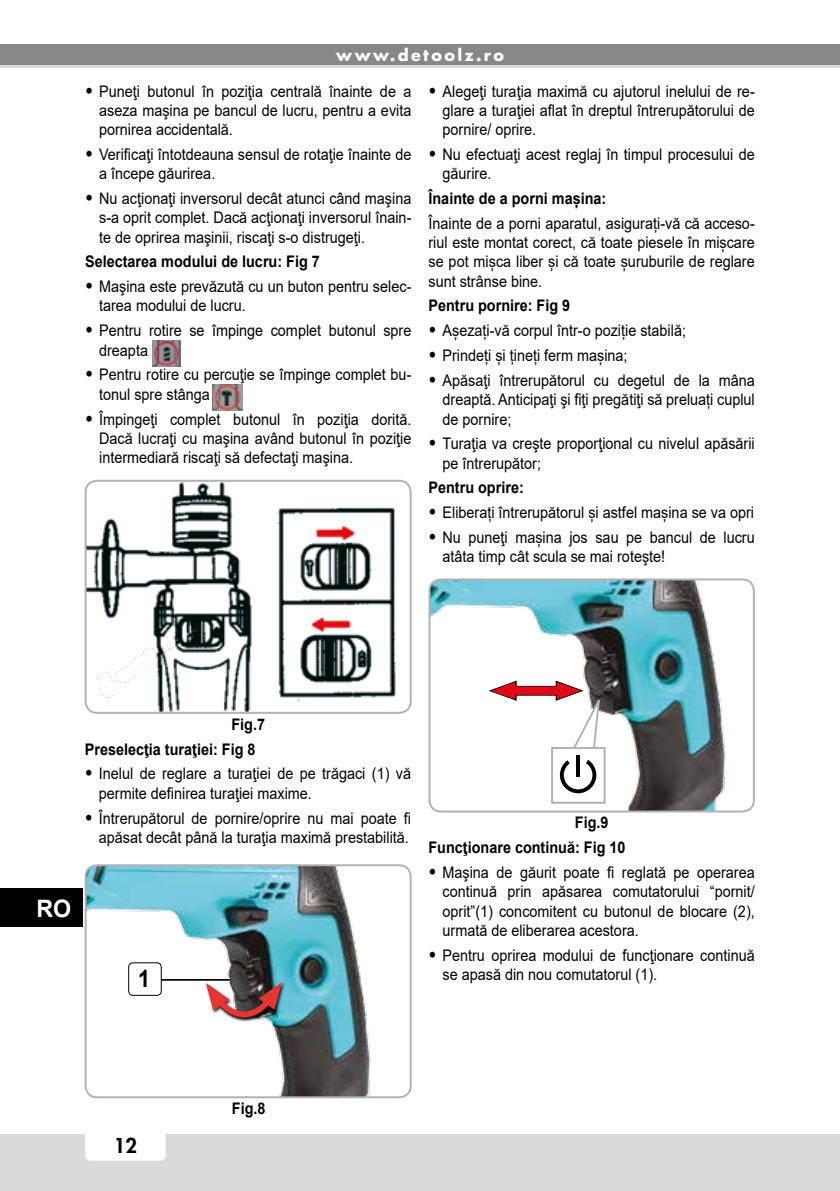
<style>
.page{position:relative;width:840px;height:1191px;background:#fff}
.page>*{position:absolute;margin:0;border:0;box-sizing:border-box;transform-origin:0 0}
.t1{font:700 24px "Arial";color:#fff}
.t2{font:700 24px "Arial";color:#000;scale:.9 1}
.t3{font:800 20px "Futura";color:#000}
.t4{font:16px/19.2px "Arial";color:#000;scale:.9 1}
.t5{font:700 16px/24.8px "Arial";color:#000;scale:.9 1}
.t6{font:700 16px "Futura";letter-spacing:.15em;color:#fff}
.s1{font-weight:900;font-size:18px}
</style>
<div class="page">
<div style="left:0;top:1134px;width:839px;height:57px;background:#dadada"></div>
<div style="left:85px;top:1120px;width:81px;height:40px;background:#fff;border-radius:6px"></div>
<div style="left:0;top:44px;width:839px;height:24px;background:#878787"></div>
<hr style="left:0;top:65px;width:839px;height:3px;background:#dadada">
<div style="left:0;top:888px;width:82px;height:39px;background:#000"></div>
<img style="left:86px;top:481px;width:324px;height:232px">
<div style="left:85px;top:480px;width:326px;height:234px;border:2px solid #b3b2b2;border-radius:11px"></div>
<img style="left:153px;top:340px;width:27px;height:26px">
<img style="left:212px;top:384px;width:30px;height:27px">
<img style="left:86px;top:867px;width:285px;height:230px">
<div style="left:85px;top:864px;width:326px;height:234px;border:2px solid #b3b2b2;border-radius:11px"></div>
<svg style="left:161px;top:977px;width:69px;height:5px"></svg>
<hr style="left:147px;top:979px;width:83px;height:1px;background:#000">
<div style="left:129px;top:962px;width:32px;height:33px;background:#fff;border-radius:4px"></div>
<div style="left:128px;top:962px;width:33px;height:33px;border:1px solid #000;border-radius:4px"></div>
<div style="left:218px;top:981px;width:68px;height:40px;background:#000;opacity:.75"></div>
<img style="left:206px;top:982px;width:76px;height:52px">
<img style="left:431px;top:581px;width:295px;height:230px">
<div style="left:428px;top:578px;width:326px;height:234px;border:2px solid #b3b2b2;border-radius:11px"></div>
<div style="left:550px;top:747px;width:55px;height:56px;background:#fff;border:2px solid #b3b2b2"></div>
<svg style="left:488px;top:680px;width:113px;height:113px"></svg>
<p class="t6" style="left:336px;top:44px;width:169px">www.detoolz.ro</p>
<p class="t4" style="left:99px;top:81px;width:348px;text-align:justify;text-indent:-14px"><span class="s1">•</span> Puneţi butonul în poziţia centrală înainte de a aseza maşina pe bancul de lucru, pentru a evita pornirea accidentală.</p>
<p class="t4" style="left:99px;top:145px;width:348px;text-indent:-14px"><span class="s1">•</span> Verificaţi întotdeauna sensul de rotaţie înainte de a începe găurirea.</p>
<p class="t4" style="left:99px;top:189px;width:348px;text-align:justify;text-indent:-14px"><span class="s1">•</span> Nu acţionaţi inversorul decât atunci când maşina s-a oprit complet. Dacă acţionaţi inversorul înain&shy;te de oprirea maşinii, riscaţi s-o distrugeţi.</p>
<p class="t5" style="left:85px;top:249px;width:262px">Selectarea modului de lucru: Fig 7</p>
<p class="t4" style="left:99px;top:277px;width:348px;text-indent:-14px"><span class="s1">•</span> Maşina este prevăzută cu un buton pentru selec&shy;tarea modului de lucru.</p>
<p class="t4" style="left:99px;top:321px;width:348px;text-indent:-14px"><span class="s1">•</span> Pentru rotire se împinge complet butonul spre dreapta</p>
<p class="t4" style="left:99px;top:365px;width:348px;text-indent:-14px"><span class="s1">•</span> Pentru rotire cu percuţie se împinge complet bu&shy;tonul spre stânga .</p>
<p class="t4" style="left:99px;top:409px;width:348px;text-align:justify;text-indent:-14px"><span class="s1">•</span> Împingeţi complet butonul în poziţia dorită.<br>Dacă lucraţi cu maşina având butonul în poziţie intermediară riscaţi să defectaţi maşina.</p>
<p class="t4" style="left:442px;top:81px;width:348px;text-align:justify;text-indent:-14px"><span class="s1">•</span> Alegeţi turaţia maximă cu ajutorul inelului de re&shy;glare a turaţiei aflat în dreptul întrerupătorului de pornire/ oprire.</p>
<p class="t4" style="left:442px;top:145px;width:348px;text-indent:-14px"><span class="s1">•</span> Nu efectuaţi acest reglaj în timpul procesului de găurire.</p>
<p class="t5" style="left:428px;top:186px;width:199px">Înainte de a porni mașina:</p>
<p class="t4" style="left:428px;top:214px;width:364px;text-align:justify">Înainte de a porni aparatul, asigurați-vă că acceso&shy;riul este montat corect, că toate piesele în mișcare se pot mișca liber și că toate șuruburile de reglare sunt strânse bine.</p>
<p class="t5" style="left:428px;top:294px;width:159px">Pentru pornire: Fig 9</p>
<p class="t4" style="left:428px;top:321px;width:287px"><span class="s1">•</span> Așezați-vă corpul într-o poziție stabilă;</p>
<p class="t4" style="left:428px;top:346px;width:222px"><span class="s1">•</span> Prindeți și țineți ferm mașina;</p>
<p class="t4" style="left:442px;top:371px;width:348px;text-align:justify;text-indent:-14px"><span class="s1">•</span> Apăsaţi întrerupătorul cu degetul de la mâna dreaptă. Anticipaţi şi fiţi pregătiţi să preluați cuplul de pornire;</p>
<p class="t4" style="left:442px;top:434px;width:348px;text-indent:-14px"><span class="s1">•</span> Turaţia va creşte proporţional cu nivelul apăsării pe întrerupător;</p>
<p class="t5" style="left:428px;top:475px;width:107px">Pentru oprire:</p>
<p class="t4" style="left:428px;top:503px;width:363px"><span class="s1">•</span> Eliberați întrerupătorul și astfel mașina se va opri</p>
<p class="t4" style="left:442px;top:528px;width:348px;text-indent:-14px"><span class="s1">•</span> Nu puneţi mașina jos sau pe bancul de lucru atâta timp cât scula se mai roteşte!</p>
<p class="t5" style="left:85px;top:712px;width:202px;text-indent:146px">Fig.7<br>Preselecţia turaţiei: Fig 8</p>
<p class="t4" style="left:99px;top:764px;width:348px;text-indent:-14px"><span class="s1">•</span> Inelul de reglare a turaţiei de pe trăgaci (1) vă permite definirea turaţiei maxime.</p>
<p class="t4" style="left:85px;top:808px;width:364px;text-align:right"><span class="s1">•</span> Întrerupătorul de pornire/oprire nu mai poate fi apăsat decât până la turaţia maximă prestabilită.</p>
<h1 class="t1" style="left:36px;top:891px;width:36px">RO</h1>
<h1 class="t2" style="left:138px;top:962px;width:15px">1</h1>
<p class="t5" style="left:428px;top:810px;width:220px;text-indent:146px">Fig.9<br>Funcţionare continuă: Fig 10</p>
<p class="t4" style="left:442px;top:863px;width:348px;text-align:justify;text-indent:-14px"><span class="s1">•</span> Maşina de găurit poate fi reglată pe operarea continuă prin apăsarea comutatorului “pornit/ oprit”(1) concomitent cu butonul de blocare (2), urmată de eliberarea acestora.</p>
<p class="t4" style="left:442px;top:945px;width:348px;text-indent:-14px"><span class="s1">•</span> Pentru oprirea modului de funcţionare continuă se apasă din nou comutatorul (1).</p>
<p class="t3" style="left:114px;top:1132px;width:25px">12</p>
<p class="t5" style="left:232px;top:1096px;width:39px">Fig.8</p>
</div>
